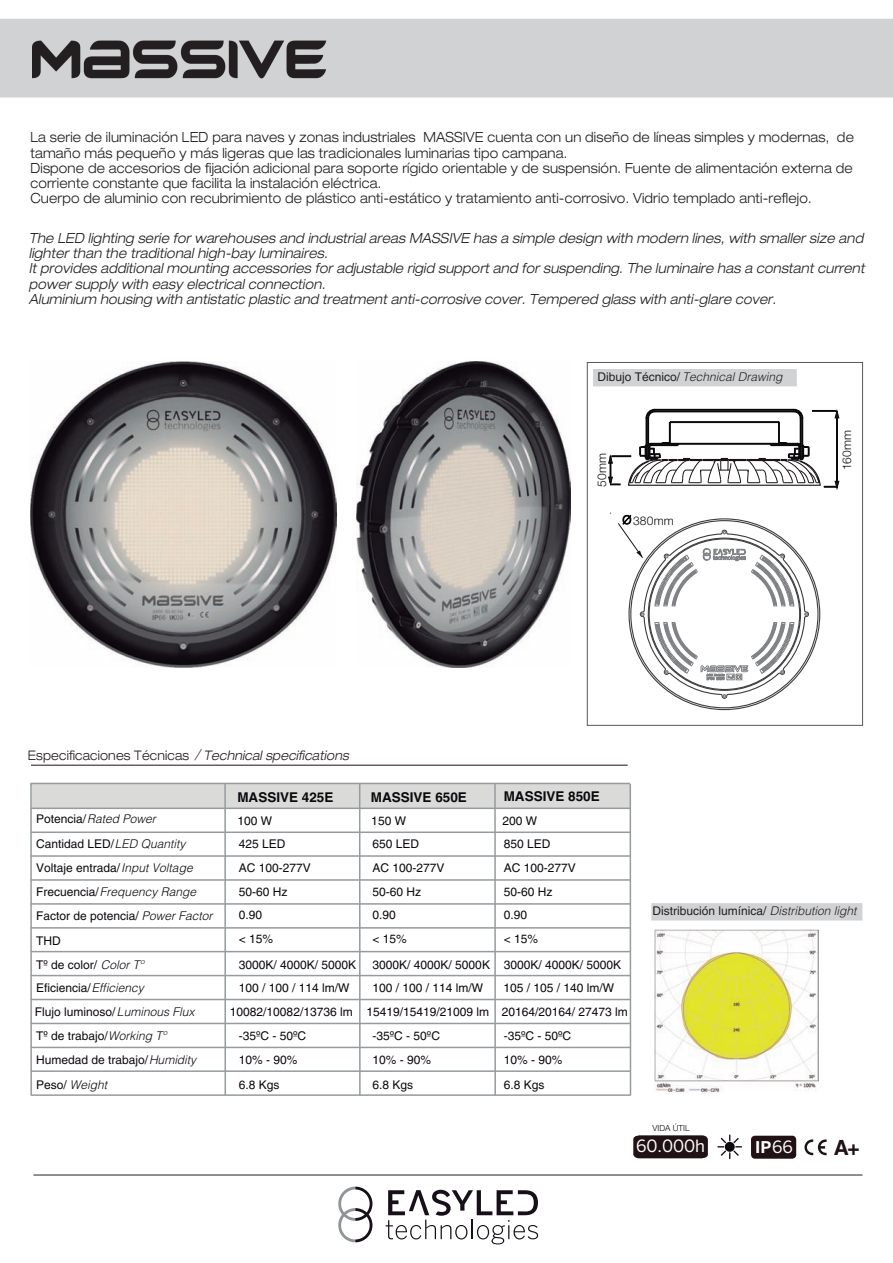
<style>
.page{position:relative;width:893px;height:1263px;background:#fff}
.page>*{position:absolute;margin:0;border:0;box-sizing:border-box;transform-origin:0 0}
.t1{font:700 21px "Helvetica LT Std";color:#1f1114}
.t2{font:16.8px "Benton Sans";color:#fff}
.t3{font:700 16.05px "Benton Sans";color:#fff}
.t4{font:300 expanded 13.95px/15.3px "Helvetica Neue LT Std";letter-spacing:.015em;color:#221e1f;scale:.91 1}
.t5{font:italic 300 expanded 13.95px/15.3px "Helvetica Neue LT Std";letter-spacing:.015em;color:#221e1f;scale:.91 1}
.t6{font:700 13.5px "Helvetica LT Std";color:#0c090d}
.t7{font:300 expanded 13.2px "Helvetica Neue LT Std";letter-spacing:.015em;color:#221e1f;scale:.91 1}
.t8{font:12px/24.2px "Helvetica LT Std";color:#0c090d}
.t9{font:12px "Helvetica LT Std";color:#231f20}
.t10{font:italic 300 12px "Helvetica LT Std";color:#231f20}
.t11{font:italic 300 12px "Helvetica LT Std";color:#0c090d}
.t12{font:300 12px "Helvetica Neue LT Std";letter-spacing:.02em;color:#0f0a10}
.t13{font:300 8.4px "Helvetica Neue LT Std";color:#0d090f}
.s1{font-style:italic;font-size:14.85px}
.s2{font-style:italic}
.s3{font-weight:400;font-style:normal}
.s4{font-weight:300;font-style:italic}
.s5{font-weight:400;font-size:16.8px}
</style>
<div class="page">
<div style="left:651px;top:903px;width:211px;height:17px;background:#d1d2d4"></div>
<div style="left:0;top:19px;width:893px;height:79px;background:#d1d2d4"></div>
<svg style="left:386px;top:1190px;width:152px;height:54px"></svg>
<svg style="left:338px;top:1186px;width:34px;height:56px"></svg>
<img style="left:33px;top:23px;width:316px;height:75px">
<img style="left:654px;top:929px;width:164px;height:164px">
<hr style="left:31px;top:765px;width:597px;height:1px;background:#1f1114">
<svg style="left:30px;top:782px;width:601px;height:314px"></svg>
<hr style="left:33px;top:1174px;width:829px;height:1px;background:#231f20">
<svg style="left:633px;top:1135px;width:75px;height:23px;background:#26181b"></svg>
<div style="left:751px;top:1136px;width:45px;height:23px;background:#1f1114;border-radius:4px"></div>
<svg style="left:804px;top:1139px;width:23px;height:16px"></svg>
<svg style="left:717px;top:1134px;width:25px;height:25px"></svg>
<div style="left:587px;top:362px;width:276px;height:363px;border:1px solid #57585a"></div>
<hr style="left:494px;top:783px;width:2px;height:312px;background:#959b9e">
<hr style="left:630px;top:784px;width:1px;height:311px;background:#959b9e">
<div style="left:593px;top:369px;width:204px;height:17px;background:#d1d2d4"></div>
<img style="left:356px;top:361px;width:215px;height:306px">
<img style="left:30px;top:361px;width:307px;height:306px">
<svg style="left:618px;top:514px;width:203px;height:197px"></svg>
<svg style="left:609px;top:409px;width:230px;height:81px"></svg>
<p class="t4" style="left:30px;top:129px;width:906px">La serie de iluminación LED para naves y zonas industriales MASSIVE cuenta con un diseño de líneas simples y modernas, de tamaño más pequeño y más ligeras que las tradicionales luminarias tipo campana.<br>Dispone de accesorios de fijación adicional para soporte rígido orientable y de suspensión. Fuente de alimentación externa de corriente constante que facilita la instalación eléctrica.<br>Cuerpo de aluminio con recubrimiento de plástico anti-estático y tratamiento anti-corrosivo. Vidrio templado anti-reflejo.</p>
<p class="t5" style="left:29px;top:230px;width:920px">The LED lighting serie for warehouses and industrial areas MASSIVE has a simple design with modern lines, with smaller size and lighter than the traditional high-bay luminaires.<br>It provides additional mounting accessories for adjustable rigid support and for suspending. The luminaire has a constant current power supply with easy electrical connection.<br>Aluminium housing with antistatic plastic and treatment anti-corrosive cover. Tempered glass with anti-glare cover.</p>
<p class="t7" style="left:28px;top:748px;width:354px">Especificaciones Técnicas <span class="s1">/</span> <span class="s2">Technical specifications</span></p>
<p class="t10" style="left:597px;top:369px;width:187px"><span class="s3">Dibujo Técnico/</span> Technical Drawing</p>
<p class="t12" style="left:594px;top:487px;width:35px;rotate:-90deg">50mm</p>
<p class="t12" style="left:633px;top:513px;width:42px">380mm</p>
<p class="t12" style="left:839px;top:470px;width:42px;rotate:-90deg">160mm</p>
<p class="t11" style="left:36px;top:812px;width:121px"><span class="s3">Potencia/</span>Rated Power</p>
<p class="t8" style="left:35px;top:856px;width:179px">Voltaje entrada/<span class="s4">Input Voltage<br></span>Frecuencia/<span class="s4">Frequency Range<br></span>Factor de potencia/ <span class="s4">Power Factor<br></span>THD<br>Tº de color/ <span class="s4">Color Tº<br></span>Eficiencia/<span class="s4">Efficiency<br></span>Flujo luminoso/ <span class="s4">Luminous Flux<br></span>Tº de trabajo/ <span class="s4">Working Tº<br></span>Humedad de trabajo/ <span class="s4">Humidity<br></span>Peso/ <span class="s4">Weight</span></p>
<p class="t8" style="left:36px;top:832px;width:151px">Cantidad LED/<span class="s4">LED Quantity</span></p>
<p class="t6" style="left:237px;top:789px;width:98px">MASSIVE 425E</p>
<p class="t6" style="left:371px;top:789px;width:98px">MASSIVE 650E</p>
<p class="t6" style="left:504px;top:788px;width:98px">MASSIVE 850E</p>
<p class="t8" style="left:238px;top:809px;width:36px">100 W</p>
<p class="t8" style="left:371px;top:809px;width:36px">150 W</p>
<p class="t8" style="left:502px;top:809px;width:36px">200 W</p>
<p class="t8" style="left:239px;top:832px;width:74px">425 LED<br>AC 100-277V<br>50-60 Hz</p>
<p class="t8" style="left:239px;top:903px;width:36px">0.90<br>&lt; 15%</p>
<p class="t8" style="left:239px;top:952px;width:119px">3000K/ 4000K/ 5000K</p>
<p class="t8" style="left:239px;top:976px;width:112px">100 / 100 / 114 lm/W</p>
<p class="t8" style="left:230px;top:1000px;width:124px">10082/10082/13736 lm</p>
<p class="t8" style="left:239px;top:1024px;width:69px">-35ºC - 50ºC</p>
<p class="t8" style="left:239px;top:1048px;width:60px">10% - 90%</p>
<p class="t8" style="left:239px;top:1072px;width:42px">6.8 Kgs</p>
<p class="t8" style="left:373px;top:832px;width:74px">650 LED<br>AC 100-277V<br>50-60 Hz</p>
<p class="t8" style="left:373px;top:903px;width:36px">0.90<br>&lt; 15%</p>
<p class="t8" style="left:373px;top:952px;width:119px">3000K/ 4000K/ 5000K</p>
<p class="t8" style="left:372px;top:976px;width:112px">100 / 100 / 114 lm/W</p>
<p class="t8" style="left:504px;top:832px;width:74px">850 LED<br>AC 100-277V<br>50-60 Hz</p>
<p class="t8" style="left:504px;top:903px;width:36px">0.90<br>&lt; 15%</p>
<p class="t8" style="left:504px;top:952px;width:119px">3000K/ 4000K/ 5000K</p>
<p class="t8" style="left:503px;top:976px;width:112px">105 / 105 / 140 lm/W</p>
<p class="t8" style="left:367px;top:1000px;width:263px">15419/15419/21009 lm 20164/20164/ 27473 lm</p>
<p class="t8" style="left:373px;top:1024px;width:69px">-35ºC - 50ºC<br>10% - 90%<br>6.8 Kgs</p>
<p class="t8" style="left:504px;top:1024px;width:69px">-35ºC - 50ºC<br>10% - 90%<br>6.8 Kgs</p>
<p class="t9" style="left:653px;top:904px;width:205px">Distribución lumínica/ <span class="s4">Distribution light</span></p>
<p class="t13" style="left:653px;top:1123px;width:38px">VIDA ÚTIL</p>
<h2 class="t2" style="left:636px;top:1136px;width:71px">60.000h</h2>
<h3 class="t3" style="left:755px;top:1138px;width:39px">IP<span class="s5">66</span></h3>
<h1 class="t1" style="left:834px;top:1134px;width:27px">A+</h1>
</div>
